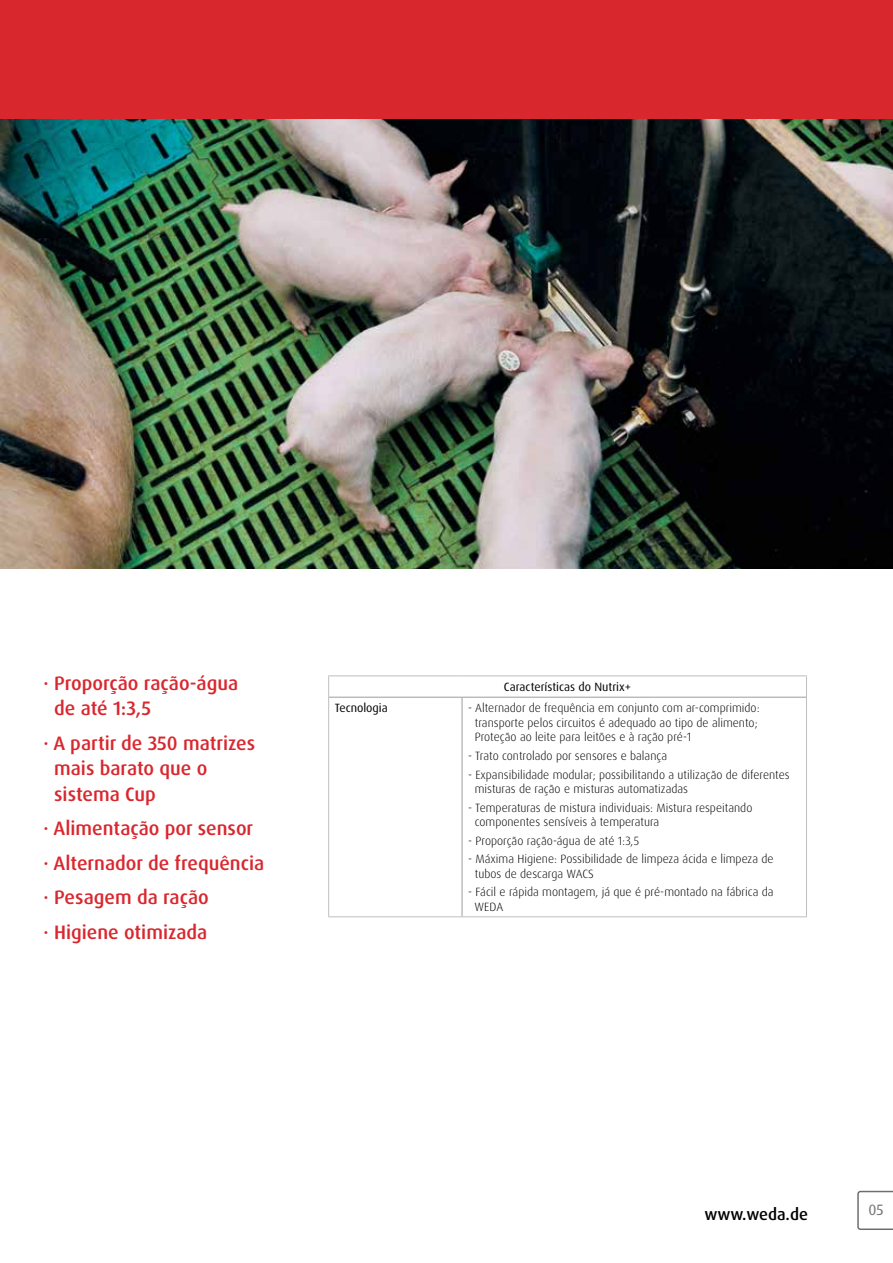
<style>
.page{position:relative;width:893px;height:1263px;background:#fff}
.page>*{position:absolute;margin:0;border:0;box-sizing:border-box;transform-origin:0 0}
.t1{font:500 19.5px/25.5px "Dax OT";color:#d9272e}
.t2{font:500 16.5px "Dax OT";color:#000}
.t3{font:15px "Dax OT";color:#6e6e6e}
.t4{font:300 12px/14.4px "Dax OT";color:#000}
.t5{font:12px "Dax OT";color:#000}
</style>
<div class="page">
<hr style="left:0;top:0;width:1px;height:119px;background:#d9272e">
<svg style="left:857px;top:1190px;width:36px;height:40px"></svg>
<div style="left:1px;top:0;width:892px;height:119px;background:#d9272e"></div>
<img style="left:1px;top:119px;width:892px;height:449px">
<svg style="left:806px;top:676px;width:1px;height:21px"></svg>
<hr style="left:328px;top:697px;width:1px;height:219px;background:#bdbebe">
<hr style="left:806px;top:697px;width:1px;height:219px;background:#bdbebe">
<hr style="left:328px;top:916px;width:134px;height:1px;background:#bdbebe">
<hr style="left:462px;top:916px;width:345px;height:1px;background:#bdbebe">
<hr style="left:461px;top:697px;width:2px;height:219px;background:#bdbebe">
<hr style="left:329px;top:697px;width:133px;height:1px;background:#9c9c9d">
<hr style="left:462px;top:697px;width:344px;height:1px;background:#9c9c9d">
<svg style="left:328px;top:676px;width:1px;height:21px"></svg>
<hr style="left:328px;top:675px;width:134px;height:1px;background:#bdbebe">
<hr style="left:462px;top:675px;width:345px;height:1px;background:#bdbebe">
<h1 class="t1" style="left:54px;top:670px;width:186px;text-indent:-11px">· Proporção ração-água de até 1:3,5</h1>
<h1 class="t1" style="left:54px;top:730px;width:202px;text-indent:-11px">· A partir de 350 matrizes mais barato que o sistema Cup</h1>
<h1 class="t1" style="left:44px;top:811px;width:222px;line-height:34.5px">· Alimentação por sensor<br>· Alternador de frequência · Pesagem da ração<br>· Higiene otimizada</h1>
<p class="t5" style="left:504px;top:679px;width:129px">Características do Nutrix+</p>
<p class="t5" style="left:335px;top:701px;width:55px">Tecnologia</p>
<p class="t4" style="left:475px;top:701px;width:286px;text-indent:-7px">- Alternador de frequência em conjunto com ar-comprimido: transporte pelos circuitos é adequado ao tipo de alimento;<br>Proteção ao leite para leitões e à ração pré-1</p>
<p class="t4" style="left:468px;top:749px;width:201px">- Trato controlado por sensores e balança</p>
<p class="t4" style="left:475px;top:767px;width:316px;text-indent:-7px">- Expansibilidade modular; possibilitando a utilização de diferentes misturas de ração e misturas automatizadas</p>
<p class="t4" style="left:475px;top:800px;width:279px;text-indent:-7px">- Temperaturas de mistura individuais: Mistura respeitando componentes sensíveis à temperatura</p>
<p class="t4" style="left:468px;top:833px;width:173px">- Proporção ração-água de até 1:3,5</p>
<p class="t4" style="left:475px;top:852px;width:300px;text-indent:-7px">- Máxima Higiene: Possibilidade de limpeza ácida e limpeza de tubos de descarga WACS</p>
<p class="t4" style="left:475px;top:885px;width:300px;text-indent:-7px">- Fácil e rápida montagem, já que é pré-montado na fábrica da<br>WEDA</p>
<h2 class="t2" style="left:704px;top:1203px;width:105px">www.weda.de</h2>
<p class="t3" style="left:869px;top:1200px;width:17px">05</p>
</div>
